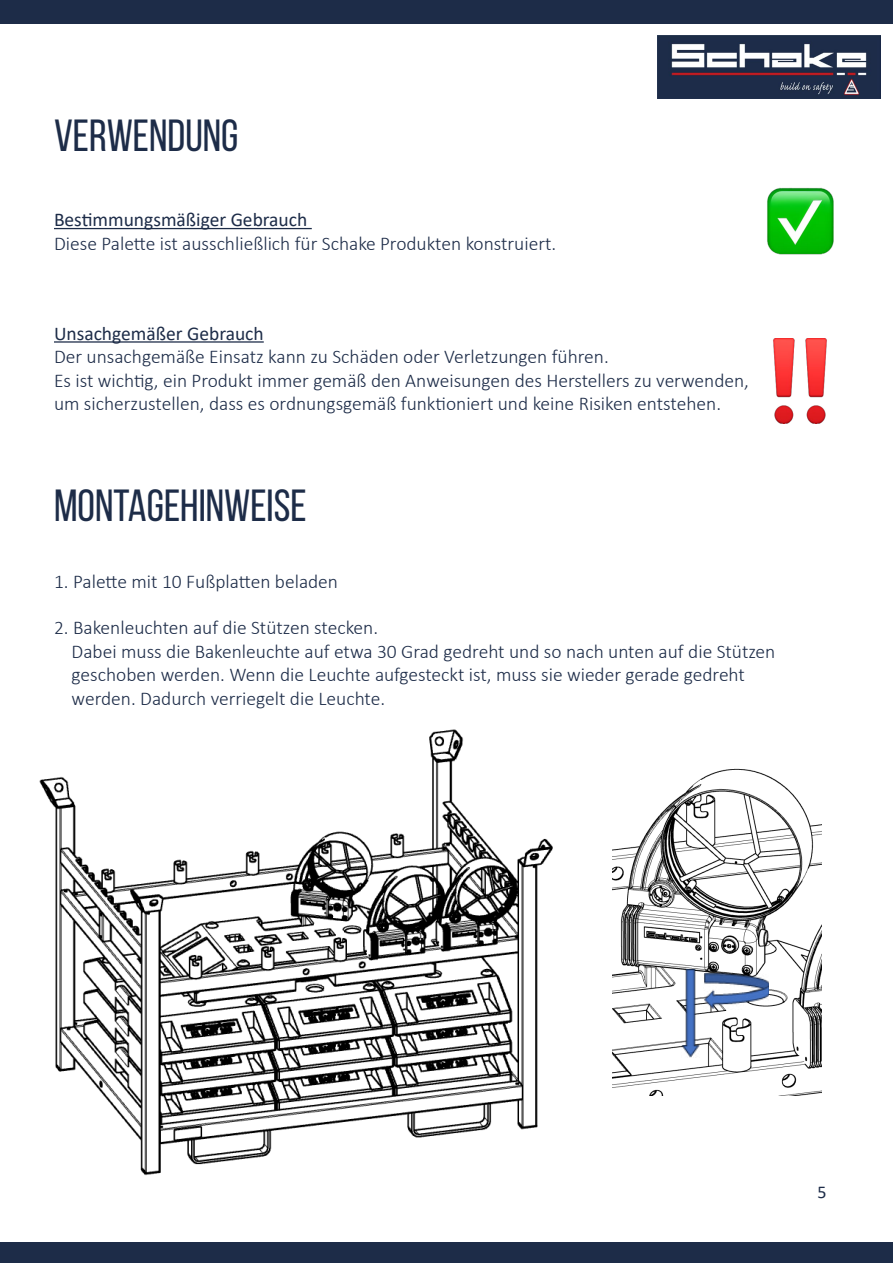
<style>
.page{position:relative;width:893px;height:1263px;background:#fff}
.page>*{position:absolute;margin:0;border:0;box-sizing:border-box;transform-origin:0 0}
.t1{font:45px "Bebas Neue";color:#1d2c48}
.t2{font:300 19.5px/23.4px "Calibri";color:#1d2c48}
.t3{font:19.5px "Calibri";color:#1d2c48}
.t4{font:18px "Calibri";color:#1d2c48}
</style>
<div class="page">
<img style="left:657px;top:36px;width:223px;height:63px">
<div style="left:0;top:0;width:893px;height:23px;background:#1d2c48"></div>
<div style="left:0;top:1242px;width:893px;height:21px;background:#1d2c48"></div>
<hr style="left:54px;top:228px;width:258px;height:1px;background:#1d2c48">
<hr style="left:54px;top:341px;width:210px;height:2px;background:#1d2c48">
<img style="left:767px;top:187px;width:67px;height:68px">
<img style="left:773px;top:338px;width:54px;height:85px">
<img style="left:39px;top:729px;width:514px;height:447px">
<img style="left:612px;top:768px;width:210px;height:327px">
<img style="left:703px;top:974px;width:66px;height:35px">
<img style="left:681px;top:969px;width:18px;height:88px">
<h1 class="t1" style="left:54px;top:111px;width:186px">VERWENDUNG</h1>
<p class="t3" style="left:54px;top:206px;width:255px">Bestimmungsmäßiger Gebrauch</p>
<p class="t2" style="left:54px;top:231px;width:504px">Diese Palette ist ausschließlich für Schake Produkten konstruiert.</p>
<p class="t3" style="left:54px;top:320px;width:211px">Unsachgemäßer Gebrauch</p>
<p class="t2" style="left:54px;top:345px;width:696px">Der unsachgemäße Einsatz kann zu Schäden oder Verletzungen führen.<br>Es ist wichtig, ein Produkt immer gemäß den Anweisungen des Herstellers zu verwenden, um sicherzustellen, dass es ordnungsgemäß funktioniert und keine Risiken entstehen.</p>
<h1 class="t1" style="left:54px;top:481px;width:254px">MONTAGEHINWEISE</h1>
<p class="t2" style="left:54px;top:569px;width:286px">1. Palette mit 10 Fußplatten beladen</p>
<p class="t2" style="left:72px;top:616px;width:705px;text-indent:-18px">2. Bakenleuchten auf die Stützen stecken.<br>Dabei muss die Bakenleuchte auf etwa 30 Grad gedreht und so nach unten auf die Stützen geschoben werden. Wenn die Leuchte aufgesteckt ist, muss sie wieder gerade gedreht werden. Dadurch verriegelt die Leuchte.</p>
<p class="t4" style="left:817px;top:1180px;width:11px">5</p>
</div>
